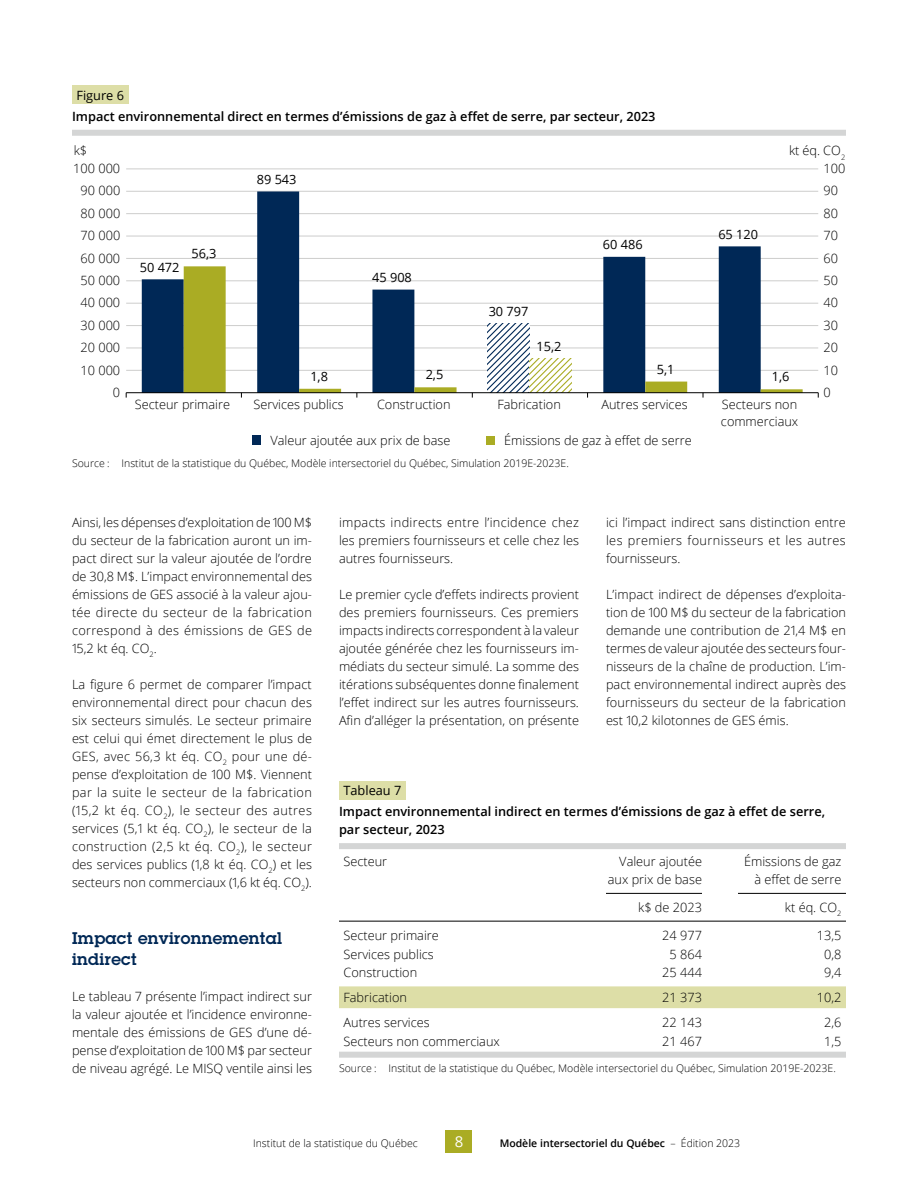
<style>
.page{position:relative;width:918px;height:1188px;background:#fff}
.page>*{position:absolute;margin:0;border:0;box-sizing:border-box;transform-origin:0 0}
.t1{font:600 16.5px/21px "Lubalin Graph Std";letter-spacing:.02em;color:#002856}
.t2{font:15px "Open Sans";color:#fff}
.t3{font:300 12.75px/18px "Open Sans";color:#000;text-align:justify}
.t4{font:600 12.75px/18px "Open Sans";color:#000}
.t5{font:12.75px "Open Sans";letter-spacing:-.005em;color:#000}
.t6{font:300 10.5px "Open Sans";color:#000}
.t7{font:600 10.5px "Open Sans";color:#000}
.s1{font-weight:300}
</style>
<div class="page">
<div style="left:446px;top:1130px;width:26px;height:23px;background:#aaac24"></div>
<div style="left:72px;top:86px;width:57px;height:18px;background:#dddea7"></div>
<div style="left:72px;top:130px;width:774px;height:6px;background:#d4d5d5"></div>
<hr style="left:126px;top:169px;width:692px;height:1px;background:#cdcdcc">
<hr style="left:126px;top:191px;width:692px;height:1px;background:#cdcdcc">
<hr style="left:126px;top:213px;width:692px;height:1px;background:#cdcdcc">
<hr style="left:126px;top:236px;width:692px;height:1px;background:#cdcdcc">
<hr style="left:126px;top:258px;width:692px;height:1px;background:#cdcdcc">
<hr style="left:126px;top:281px;width:692px;height:1px;background:#cdcdcc">
<hr style="left:126px;top:303px;width:692px;height:1px;background:#cdcdcc">
<hr style="left:126px;top:325px;width:692px;height:1px;background:#cdcdcc">
<hr style="left:126px;top:348px;width:692px;height:1px;background:#cdcdcc">
<hr style="left:126px;top:370px;width:692px;height:1px;background:#cdcdcc">
<div style="left:252px;top:435px;width:9px;height:9px;background:#002856"></div>
<div style="left:486px;top:436px;width:9px;height:8px;background:#aaac24"></div>
<svg style="left:142px;top:191px;width:619px;height:201px"></svg>
<svg style="left:184px;top:266px;width:619px;height:126px"></svg>
<hr style="left:126px;top:392px;width:692px;height:1px;background:#000">
<div style="left:339px;top:986px;width:507px;height:22px;background:#dddea7"></div>
<hr style="left:606px;top:893px;width:96px;height:1px;background:#000">
<hr style="left:738px;top:893px;width:108px;height:1px;background:#000">
<hr style="left:339px;top:921px;width:267px;height:1px;background:#000">
<hr style="left:606px;top:921px;width:96px;height:1px;background:#000">
<hr style="left:702px;top:921px;width:36px;height:1px;background:#000">
<hr style="left:738px;top:921px;width:108px;height:1px;background:#000">
<div style="left:339px;top:1052px;width:267px;height:6px;background:#d4d5d5"></div>
<div style="left:606px;top:1052px;width:96px;height:6px;background:#d4d5d5"></div>
<div style="left:702px;top:1052px;width:36px;height:6px;background:#d4d5d5"></div>
<div style="left:738px;top:1052px;width:108px;height:6px;background:#d4d5d5"></div>
<div style="left:339px;top:781px;width:67px;height:19px;background:#dddea7"></div>
<div style="left:339px;top:843px;width:507px;height:6px;background:#d4d5d5"></div>
<p class="t5" style="left:76px;top:86px;width:49px">Figure 6</p>
<p class="t4" style="left:72px;top:107px;width:585px">Impact environnemental direct en termes d’émissions de gaz à effet de serre, par secteur, 2023</p>
<p class="t3" style="left:74px;top:141px;width:15px">k$</p>
<p class="t3" style="left:789px;top:141px;width:58px">kt éq. CO<sub>2</sub></p>
<p class="t3" style="left:73px;top:159px;width:48px">100 000</p>
<p class="t5" style="left:257px;top:170px;width:41px">89 543</p>
<p class="t3" style="left:824px;top:159px;width:23px">100</p>
<p class="t3" style="left:81px;top:181px;width:41px">90 000</p>
<p class="t3" style="left:824px;top:181px;width:16px">90</p>
<p class="t3" style="left:81px;top:204px;width:41px">80 000</p>
<p class="t3" style="left:824px;top:204px;width:16px">80</p>
<p class="t3" style="left:81px;top:226px;width:41px">70 000</p>
<p class="t3" style="left:81px;top:249px;width:41px">60 000</p>
<p class="t3" style="left:81px;top:271px;width:41px">50 000</p>
<p class="t5" style="left:140px;top:258px;width:41px">50 472</p>
<p class="t5" style="left:192px;top:245px;width:26px">56,3</p>
<p class="t5" style="left:372px;top:268px;width:41px">45 908</p>
<p class="t5" style="left:603px;top:236px;width:41px">60 486</p>
<p class="t5" style="left:718px;top:225px;width:41px">65 120</p>
<p class="t3" style="left:824px;top:226px;width:16px">70</p>
<p class="t3" style="left:824px;top:249px;width:16px">60</p>
<p class="t3" style="left:824px;top:271px;width:16px">50</p>
<p class="t3" style="left:81px;top:293px;width:41px">40 000</p>
<p class="t5" style="left:489px;top:302px;width:41px">30 797</p>
<p class="t3" style="left:824px;top:293px;width:16px">40</p>
<p class="t3" style="left:81px;top:316px;width:41px">30 000</p>
<p class="t3" style="left:824px;top:316px;width:16px">30</p>
<p class="t3" style="left:81px;top:338px;width:41px">20 000</p>
<p class="t5" style="left:537px;top:338px;width:26px">15,2</p>
<p class="t3" style="left:824px;top:338px;width:16px">20</p>
<p class="t3" style="left:81px;top:361px;width:41px">10 000</p>
<p class="t5" style="left:310px;top:368px;width:19px">1,8</p>
<p class="t5" style="left:426px;top:366px;width:19px">2,5</p>
<p class="t5" style="left:657px;top:360px;width:19px">5,1</p>
<p class="t5" style="left:772px;top:368px;width:19px">1,6</p>
<p class="t3" style="left:824px;top:361px;width:16px">10</p>
<p class="t3" style="left:113px;top:383px;width:9px">0</p>
<p class="t3" style="left:824px;top:383px;width:9px">0</p>
<p class="t3" style="left:135px;top:395px;width:97px">Secteur primaire</p>
<p class="t3" style="left:254px;top:395px;width:92px">Services publics</p>
<p class="t3" style="left:377px;top:395px;width:75px">Construction</p>
<p class="t3" style="left:497px;top:395px;width:65px">Fabrication</p>
<p class="t3" style="left:601px;top:395px;width:88px">Autres services</p>
<p class="t3" style="left:721px;top:396px;width:79px;line-height:16.5px">Secteurs non commerciaux</p>
<p class="t3" style="left:270px;top:431px;width:182px">Valeur ajoutée aux prix de base</p>
<p class="t3" style="left:504px;top:431px;width:189px">Émissions de gaz à effet de serre</p>
<p class="t6" style="left:72px;top:456px;width:498px">Source : Institut de la statistique du Québec, Modèle intersectoriel du Québec, Simulation 2019E-2023E.</p>
<p class="t3" style="left:72px;top:513px;width:242px">Ainsi, les dépenses d’exploitation de 100 M$ du secteur de la fabrication auront un im&shy;pact direct sur la valeur ajoutée de l’ordre de 30,8 M$. L’impact environnemental des émissions de GES associé à la valeur ajou&shy;tée directe du secteur de la fabrication correspond à des émissions de GES de 15,2 kt éq. CO<sub>2</sub>.</p>
<p class="t3" style="left:72px;top:675px;width:242px">La figure 6 permet de comparer l’impact environnemental direct pour chacun des six secteurs simulés. Le secteur primaire est celui qui émet directement le plus de GES, avec 56,3 kt éq. CO<sub>2</sub> pour une dé&shy;pense d’exploitation de 100 M$. Viennent par la suite le secteur de la fabrication (15,2 kt éq. CO<sub>2</sub>), le secteur des autres services (5,1 kt éq. CO<sub>2</sub>), le secteur de la construction (2,5 kt éq. CO<sub>2</sub>), le secteur des services publics (1,8 kt éq. CO<sub>2</sub>) et les secteurs non commerciaux (1,6 kt éq. CO<sub>2</sub>).</p>
<p class="t1" style="left:72px;top:927px;width:211px">Impact environnemental indirect</p>
<p class="t3" style="left:72px;top:987px;width:242px">Le tableau 7 présente l’impact indirect sur la valeur ajoutée et l’incidence environne&shy;mentale des émissions de GES d’une dé&shy;pense d’exploitation de 100 M$ par secteur de niveau agrégé. Le MISQ ventile ainsi les</p>
<p class="t3" style="left:339px;top:513px;width:242px">impacts indirects entre l’incidence chez les premiers fournisseurs et celle chez les autres fournisseurs.</p>
<p class="t3" style="left:339px;top:585px;width:242px">Le premier cycle d’effets indirects provient des premiers fournisseurs. Ces premiers impacts indirects correspondent à la valeur ajoutée générée chez les fournisseurs im&shy;médiats du secteur simulé. La somme des itérations subséquentes donne finalement l’effet indirect sur les autres fournisseurs.<br>Afin d’alléger la présentation, on présente</p>
<p class="t3" style="left:606px;top:513px;width:241px">ici l’impact indirect sans distinction entre les premiers fournisseurs et les autres fournisseurs.</p>
<p class="t3" style="left:606px;top:585px;width:242px">L’impact indirect de dépenses d’exploita&shy;tion de 100 M$ du secteur de la fabrication demande une contribution de 21,4 M$ en termes de valeur ajoutée des secteurs four&shy;nisseurs de la chaîne de production. L’im&shy;pact environnemental indirect auprès des fournisseurs du secteur de la fabrication est 10,2 kilotonnes de GES émis.</p>
<p class="t5" style="left:344px;top:782px;width:59px">Tableau 7</p>
<p class="t4" style="left:339px;top:802px;width:488px">Impact environnemental indirect en termes d’émissions de gaz à effet de serre, par secteur, 2023</p>
<p class="t3" style="left:344px;top:852px;width:45px">Secteur</p>
<p class="t3" style="left:608px;top:852px;width:96px;text-align:right">Valeur ajoutée aux prix de base</p>
<p class="t3" style="left:744px;top:852px;width:99px;text-align:right">Émissions de gaz à effet de serre</p>
<p class="t3" style="left:638px;top:898px;width:65px">k$ de 2023</p>
<p class="t3" style="left:785px;top:898px;width:58px">kt éq. CO<sub>2</sub></p>
<p class="t3" style="left:344px;top:926px;width:97px">Secteur primaire</p>
<p class="t3" style="left:662px;top:926px;width:41px">24 977</p>
<p class="t3" style="left:817px;top:926px;width:26px">13,5</p>
<p class="t3" style="left:344px;top:945px;width:92px">Services publics</p>
<p class="t3" style="left:670px;top:945px;width:34px">5 864</p>
<p class="t3" style="left:824px;top:945px;width:19px">0,8</p>
<p class="t3" style="left:344px;top:963px;width:75px">Construction</p>
<p class="t3" style="left:662px;top:963px;width:41px">25 444</p>
<p class="t3" style="left:824px;top:963px;width:19px">9,4</p>
<p class="t3" style="left:344px;top:988px;width:65px">Fabrication</p>
<p class="t3" style="left:662px;top:988px;width:41px">21 373</p>
<p class="t3" style="left:817px;top:988px;width:26px">10,2</p>
<p class="t3" style="left:344px;top:1013px;width:88px">Autres services</p>
<p class="t3" style="left:662px;top:1013px;width:41px">22 143</p>
<p class="t3" style="left:824px;top:1013px;width:19px">2,6</p>
<p class="t3" style="left:344px;top:1032px;width:158px">Secteurs non commerciaux</p>
<p class="t3" style="left:662px;top:1032px;width:41px">21 467</p>
<p class="t3" style="left:824px;top:1032px;width:19px">1,5</p>
<p class="t6" style="left:339px;top:1061px;width:498px">Source : Institut de la statistique du Québec, Modèle intersectoriel du Québec, Simulation 2019E-2023E.</p>
<p class="t6" style="left:253px;top:1136px;width:166px">Institut de la statistique du Québec</p>
<p class="t2" style="left:455px;top:1131px;width:10px">8</p>
<p class="t7" style="left:500px;top:1136px;width:242px">Modèle intersectoriel du Québec <span class="s1">– Édition 2023</span></p>
</div>
